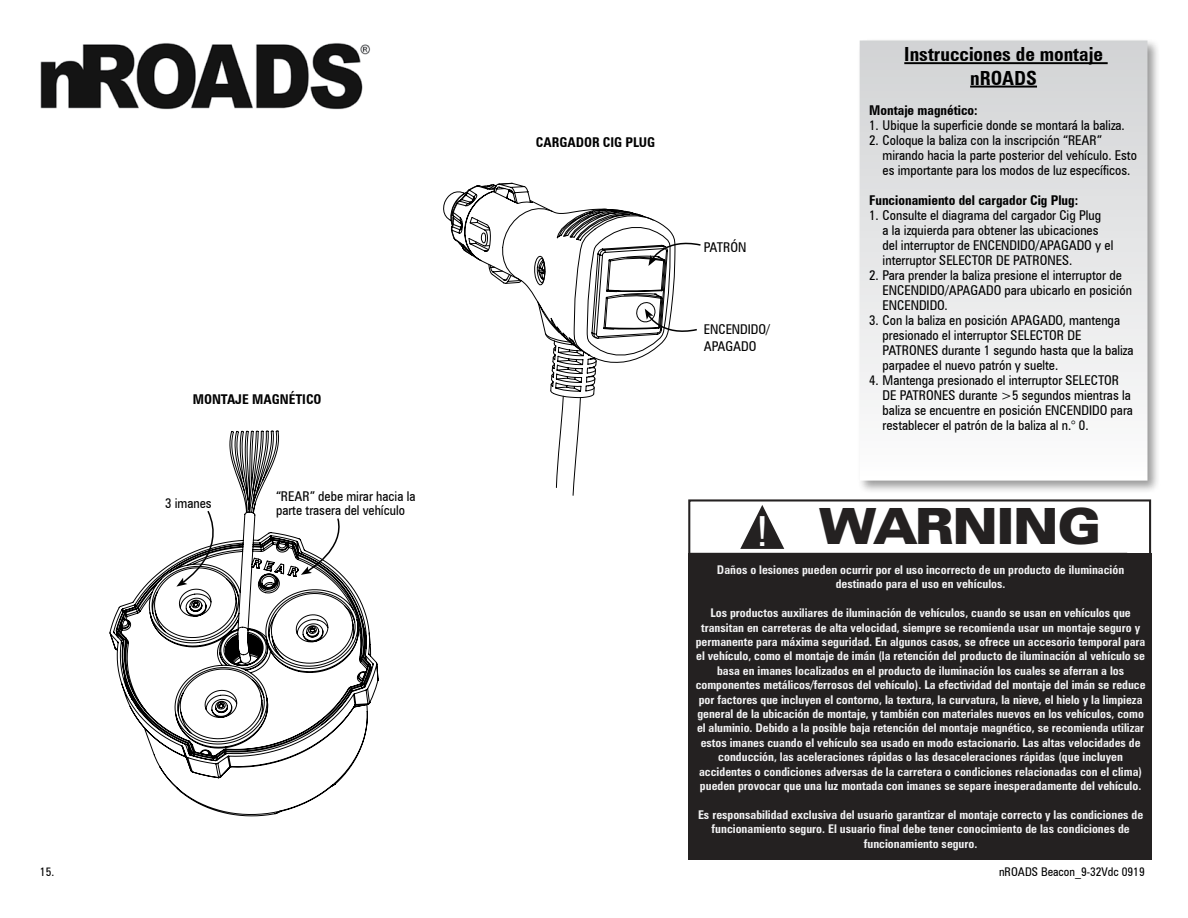
<style>
.page{position:relative;width:1188px;height:918px;background:#fff}
.page>*{position:absolute;margin:0;border:0;box-sizing:border-box;transform-origin:0 0}
.t1{font:900 expanded 49.95px "Zurich BT";color:#242121;scale:.89 1}
.t2{font:700 condensed 19.5px/23.4px "Zurich BT";color:#000;text-align:center}
.t3{font:condensed 13.5px/15px "Zurich BT";color:#000}
.t4{font:700 condensed 13.5px "Zurich BT";color:#000}
.t5{font:700 condensed 12px/14.4px "Zurich BT";color:#f1f1f2;text-align:center}
.t6{font:condensed 12px "Zurich BT";color:#000}
.s1{font-family:"Arial";font-weight:400;font-stretch:normal;font-size:41.55px;color:#fff}
</style>
<div class="page">
<img style="left:40px;top:43px;width:331px;height:67px">
<div style="left:857px;top:38px;width:304px;height:456px;background:#000;opacity:.4"></div>
<div style="left:860px;top:40px;width:288px;height:441px;background:linear-gradient(to bottom,#d1d2d4,#fdfdfd)"></div>
<hr style="left:904px;top:62px;width:204px;height:2px;background:#000">
<hr style="left:970px;top:86px;width:67px;height:2px;background:#000">
<svg style="left:109px;top:430px;width:270px;height:387px"></svg>
<svg style="left:301px;top:517px;width:44px;height:58px"></svg>
<svg style="left:176px;top:509px;width:51px;height:78px"></svg>
<svg style="left:550px;top:357px;width:92px;height:139px"></svg>
<svg style="left:443px;top:182px;width:258px;height:175px"></svg>
<div style="left:688px;top:499px;width:463px;height:131px;border:2px solid #242121"></div>
<svg style="left:740px;top:505px;width:44px;height:44px"></svg>
<div style="left:688px;top:553px;width:463px;height:307px;background:#242121"></div>
<p class="t4" style="left:193px;top:391px;width:130px">MONTAJE MAGNÉTICO</p>
<p class="t3" style="left:165px;top:496px;width:48px">3 imanes</p>
<p class="t3" style="left:276px;top:489px;width:141px;line-height:13.5px">“REAR” debe mirar hacia la parte trasera del vehículo</p>
<p class="t4" style="left:536px;top:134px;width:121px">CARGADOR CIG PLUG</p>
<p class="t3" style="left:704px;top:240px;width:44px">PATRÓN</p>
<p class="t3" style="left:704px;top:321px;width:68px;line-height:16.5px">ENCENDIDO/<br>APAGADO</p>
<h2 class="t2" style="left:904px;top:42px;width:200px">Instrucciones de montaje nROADS</h2>
<p class="t4" style="left:869px;top:102px;width:110px">Montaje magnético:</p>
<p class="t3" style="left:869px;top:117px;width:257px">1. Ubique la superficie donde se montará la baliza.</p>
<p class="t3" style="left:883px;top:132px;width:256px;text-indent:-14px">2. Coloque la baliza con la inscripción “REAR” mirando hacia la parte posterior del vehículo. Esto es importante para los modos de luz específicos.</p>
<p class="t4" style="left:869px;top:192px;width:211px">Funcionamiento del cargador Cig Plug:</p>
<p class="t3" style="left:883px;top:207px;width:232px;text-indent:-14px">1. Consulte el diagrama del cargador Cig Plug<br>a la izquierda para obtener las ubicaciones del interruptor de ENCENDIDO/APAGADO y el interruptor SELECTOR DE PATRONES.</p>
<p class="t3" style="left:883px;top:267px;width:251px;text-indent:-14px">2. Para prender la baliza presione el interruptor de<br>ENCENDIDO/APAGADO para ubicarlo en posición<br>ENCENDIDO.</p>
<p class="t3" style="left:883px;top:312px;width:253px;text-indent:-14px">3. Con la baliza en posición APAGADO, mantenga presionado el interruptor SELECTOR DE PATRONES durante 1 segundo hasta que la baliza parpadee el nuevo patrón y suelte.</p>
<p class="t3" style="left:883px;top:372px;width:252px;text-indent:-14px">4. Mantenga presionado el interruptor SELECTOR DE PATRONES durante &gt;5 segundos mientras la baliza se encuentre en posición ENCENDIDO para restablecer el patrón de la baliza al n.° 0.</p>
<h1 class="t1" style="left:757px;top:497px;width:388px"><span class="s1">!</span> WARNING</h1>
<p class="t5" style="left:717px;top:562px;width:409px">Daños o lesiones pueden ocurrir por el uso incorrecto de un producto de iluminación destinado para el uso en vehículos.</p>
<p class="t5" style="left:696px;top:606px;width:451px">Los productos auxiliares de iluminación de vehículos, cuando se usan en vehículos que transitan en carreteras de alta velocidad, siempre se recomienda usar un montaje seguro y permanente para máxima seguridad. En algunos casos, se ofrece un accesorio temporal para el vehículo, como el montaje de imán (la retención del producto de iluminación al vehículo se basa en imanes localizados en el producto de iluminación los cuales se aferran a los componentes metálicos/ferrosos del vehículo). La efectividad del montaje del imán se reduce por factores que incluyen el contorno, la textura, la curvatura, la nieve, el hielo y la limpieza general de la ubicación de montaje, y también con materiales nuevos en los vehículos, como el aluminio. Debido a la posible baja retención del montaje magnético, se recomienda utilizar estos imanes cuando el vehículo sea usado en modo estacionario. Las altas velocidades de conducción, las aceleraciones rápidas o las desaceleraciones rápidas (que incluyen accidentes o condiciones adversas de la carretera o condiciones relacionadas con el clima) pueden provocar que una luz montada con imanes se separe inesperadamente del vehículo.</p>
<p class="t5" style="left:698px;top:807px;width:447px">Es responsabilidad exclusiva del usuario garantizar el montaje correcto y las condiciones de funcionamiento seguro. El usuario final debe tener conocimiento de las condiciones de funcionamiento seguro.</p>
<p class="t6" style="left:40px;top:864px;width:16px">15.</p>
<p class="t6" style="left:999px;top:865px;width:147px">nROADS Beacon_9-32Vdc 0919</p>
</div>
